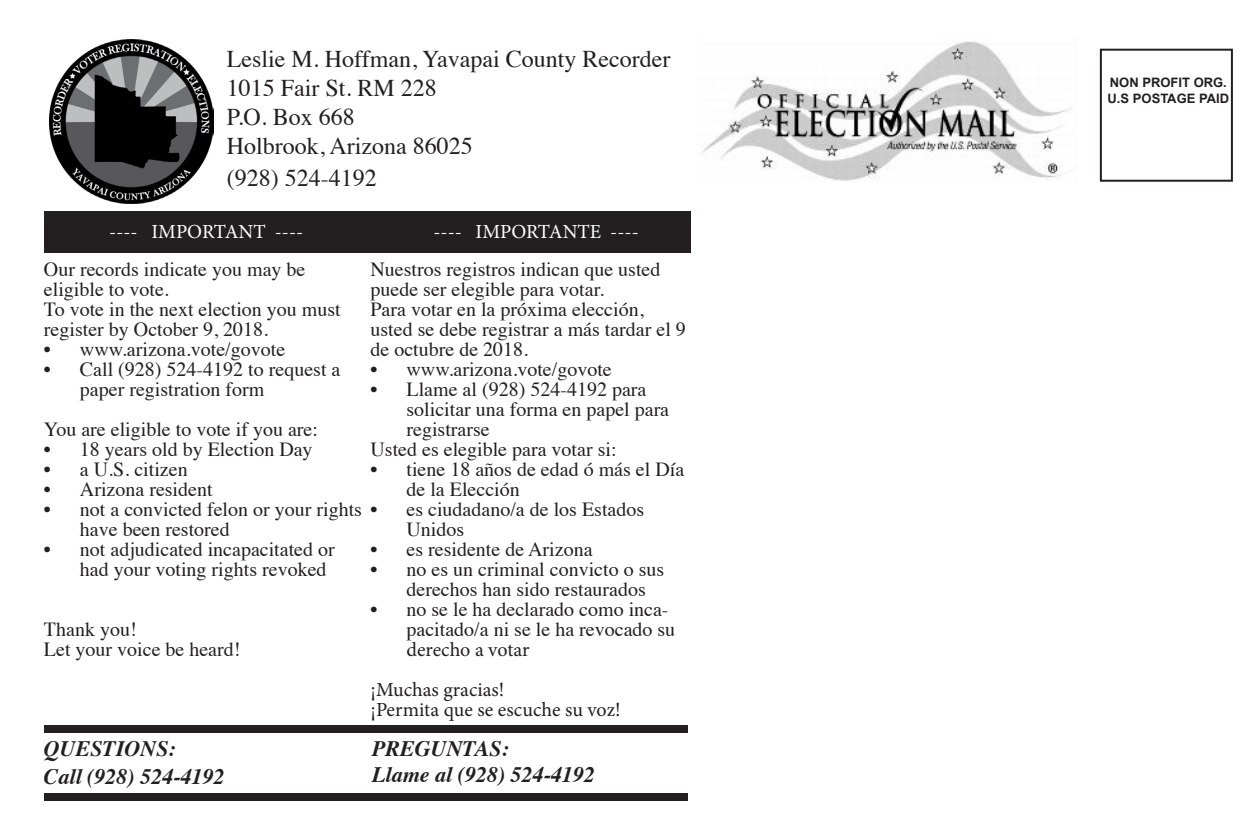
<style>
.page{position:relative;width:1260px;height:828px;background:#fff}
.page>*{position:absolute;margin:0;border:0;box-sizing:border-box;transform-origin:0 0}
.t1{font:24px "Times";color:#231f20}
.t2{font:italic 700 22px "Times";color:#231f20}
.t3{font:20px/20px "Times";color:#231f20}
.t4{font:20px "Minion Pro";color:#231f20}
.t5{font:20px "Minion Pro";color:#fff}
.t6{font:700 13px "Arial";color:#231f20}
.s1{font-family:"Minion Pro"}
</style>
<div class="page">
<img style="left:702px;top:41px;width:369px;height:140px">
<div style="left:44px;top:211px;width:646px;height:42px;background:#231f20"></div>
<div style="left:44px;top:725px;width:644px;height:7px;background:#231f20"></div>
<div style="left:1100px;top:49px;width:133px;height:133px;border:2px solid #231f20"></div>
<div style="left:44px;top:793px;width:644px;height:8px;background:#231f20"></div>
<img style="left:50px;top:40px;width:163px;height:164px">
<p class="t1" style="left:227px;top:36px;width:445px">Leslie M. Hoffman, Yavapai County Recorder</p>
<p class="t1" style="left:227px;top:95px;width:130px">P.O. Box 668</p>
<p class="t1" style="left:227px;top:124px;width:247px">Holbrook, Arizona 86025</p>
<p class="t1" style="left:227px;top:156px;width:151px">(928) 524-4192</p>
<p class="t1" style="left:227px;top:65px;width:212px">1015 Fair St. RM 228</p>
<p class="t5" style="left:109px;top:218px;width:195px">---- IMPORTANT ----</p>
<p class="t5" style="left:433px;top:218px;width:207px">---- IMPORTANTE ----</p>
<p class="t3" style="left:44px;top:258px;width:263px">Our records indicate you may be eligible to vote.</p>
<p class="t3" style="left:44px;top:298px;width:298px">To vote in the next election you must register by October 9, 2018.</p>
<p class="t3" style="left:44px;top:338px;width:243px">• www.arizona.vote/govote</p>
<p class="t3" style="left:80px;top:358px;width:262px;text-indent:-36px">• Call (928) 524-4192 to request a paper registration form</p>
<p class="t3" style="left:44px;top:418px;width:276px">You are eligible to vote if you are:</p>
<p class="t3" style="left:44px;top:438px;width:270px">• 18 years old by Election Day</p>
<p class="t3" style="left:44px;top:458px;width:145px">• a U.S. citizen</p>
<p class="t3" style="left:44px;top:478px;width:170px">• Arizona resident</p>
<p class="t3" style="left:80px;top:498px;width:566px;text-indent:-36px">• not a convicted felon or your rights • es ciudadano/a de los Estados have been restored</p>
<p class="t3" style="left:80px;top:538px;width:256px;text-indent:-36px">• not adjudicated incapacitated or had your voting rights revoked</p>
<p class="t3" style="left:371px;top:258px;width:291px">Nuestros registros indican que usted puede ser elegible para votar.</p>
<p class="t3" style="left:371px;top:298px;width:317px">Para votar en la próxima elección, usted se debe registrar a más tardar el 9 de octubre de 2018.</p>
<p class="t3" style="left:371px;top:358px;width:243px">• www.arizona.vote/govote</p>
<p class="t3" style="left:407px;top:378px;width:264px;text-indent:-36px">• Llame al (928) 524-4192 para solicitar una forma en papel para registrarse</p>
<p class="t3" style="left:371px;top:438px;width:248px">Usted es elegible para votar si:</p>
<p class="t3" style="left:407px;top:458px;width:279px;text-indent:-36px">• tiene 18 años de edad ó más el Día de la Elección</p>
<p class="t3" style="left:407px;top:518px;width:59px">Unidos</p>
<p class="t3" style="left:371px;top:538px;width:224px">• es residente de Arizona</p>
<p class="t3" style="left:407px;top:558px;width:259px;text-indent:-36px">• no es un criminal convicto o sus derechos han sido restaurados</p>
<p class="t3" style="left:407px;top:598px;width:270px;text-indent:-36px">• no se le ha declarado como inca&shy;pacitado/a ni se le ha revocado su <span class="s1">derecho a votar</span></p>
<p class="t4" style="left:371px;top:676px;width:135px">¡Muchas gracias!</p>
<p class="t4" style="left:371px;top:696px;width:252px">¡Permita que se escuche su voz!</p>
<p class="t3" style="left:44px;top:618px;width:94px">Thank you!</p>
<p class="t3" style="left:44px;top:638px;width:198px">Let your voice be heard!</p>
<p class="t2" style="left:44px;top:727px;width:133px">QUESTIONS:</p>
<p class="t2" style="left:44px;top:756px;width:182px">Call (928) 524-4192</p>
<p class="t2" style="left:372px;top:727px;width:138px">PREGUNTAS:</p>
<p class="t2" style="left:372px;top:754px;width:225px">Llame al (928) 524-4192</p>
<p class="t6" style="left:1110px;top:74px;width:119px">NON PROFIT ORG.</p>
<p class="t6" style="left:1108px;top:90px;width:123px">U.S POSTAGE PAID</p>
</div>
